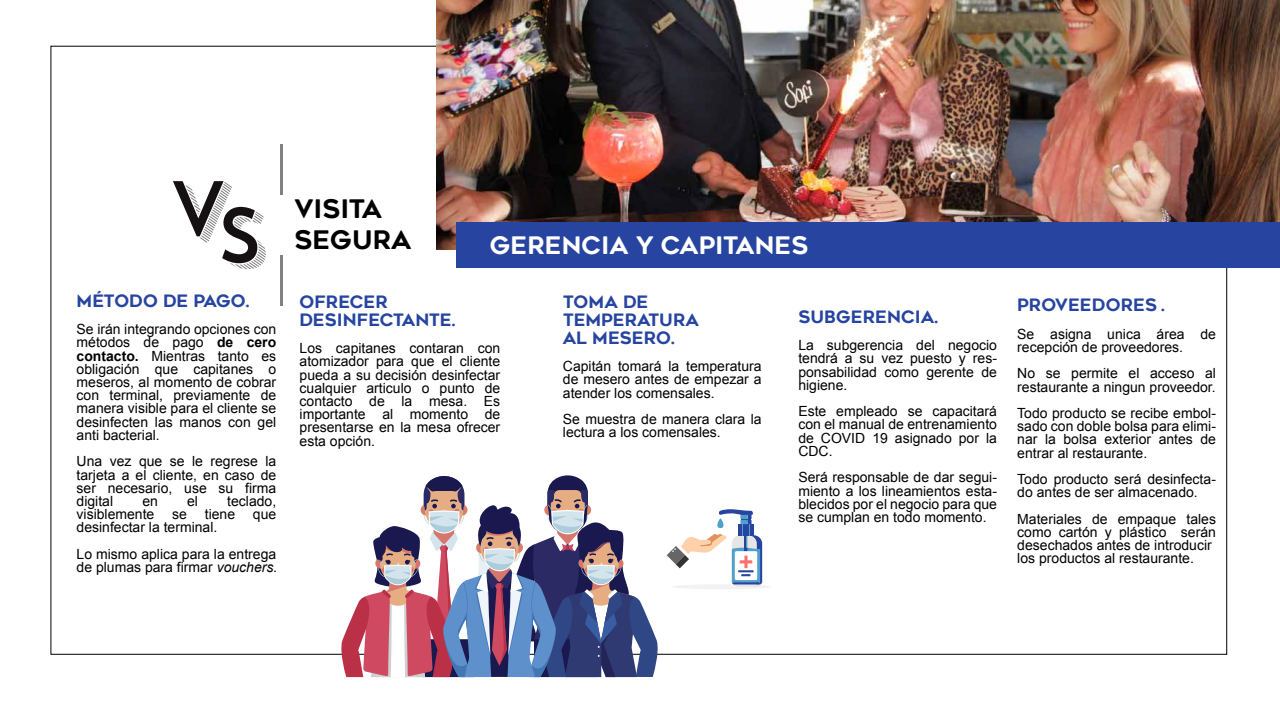
<style>
.page{position:relative;width:1280px;height:709px;background:#fff}
.page>*{position:absolute;margin:0;border:0;box-sizing:border-box;transform-origin:0 0}
.t1{font:25.4px/30.5px "Renogare Soft";color:#000}
.t2{font:24px "Renogare Soft";color:#fff}
.t3{font:17px/18px "Renogare Soft";color:#2745a0}
.t4{font:14px/13.2px "Arial";color:#000;text-align:justify}
.s1{font-weight:700}
.s2{font-style:italic}
</style>
<div class="page">
<hr style="left:281px;top:144px;width:2px;height:50px;background:#808080">
<hr style="left:281px;top:256px;width:2px;height:50px;background:#808080">
<svg style="left:173px;top:181px;width:93px;height:88px"></svg>
<img style="left:436px;top:0;width:844px;height:249px">
<div style="left:456px;top:222px;width:824px;height:45px;background:#2745a0"></div>
<svg style="left:340px;top:475px;width:319px;height:203px"></svg>
<div style="left:672px;top:584px;width:99px;height:5px;background:#f2f2f2;border-radius:50%"></div>
<svg style="left:667px;top:509px;width:95px;height:77px"></svg>
<p class="t3" style="left:77px;top:291px;width:174px">MÉTODO DE PAGO.</p>
<p class="t4" style="left:77px;top:322px;width:201px">Se irán integrando opciones con métodos de pago <span class="s1">de cero contacto.</span> Mientras tanto es obligación que capitanes o meseros, al momento de cobrar con terminal, previamente de manera visible para el cliente se desinfecten las manos con gel anti bacterial.</p>
<p class="t4" style="left:77px;top:454px;width:201px">Una vez que se le regrese la tarjeta a el cliente, en caso de ser necesario, use su firma digital</p>
<p class="t4" style="left:142px;top:494px;width:17px">en</p>
<p class="t4" style="left:187px;top:494px;width:12px">el</p>
<p class="t4" style="left:227px;top:494px;width:51px">teclado,</p>
<p class="t4" style="left:77px;top:507px;width:79px">visiblemente</p>
<p class="t4" style="left:172px;top:507px;width:16px">se</p>
<p class="t4" style="left:205px;top:507px;width:32px">tiene</p>
<p class="t4" style="left:253px;top:507px;width:25px">que</p>
<p class="t4" style="left:77px;top:514px;width:201px;line-height:26.4px">desinfectar la terminal.<br>Lo mismo aplica para la entrega</p>
<p class="t4" style="left:77px;top:560px;width:202px">de plumas para firmar <span class="s2">vouchers.</span></p>
<h1 class="t1" style="left:294px;top:194px;width:119px">VISITA<br>SEGURA</h1>
<h2 class="t2" style="left:490px;top:229px;width:320px">GERENCIA Y CAPITANES</h2>
<p class="t3" style="left:300px;top:292px;width:157px">OFRECER<br>DESINFECTANTE.</p>
<p class="t4" style="left:300px;top:341px;width:202px">Los capitanes contaran con atomizador para que el cliente pueda a su decisión desinfectar cualquier articulo o punto de contacto de la mesa. Es importante al momento de presentarse en la mesa ofrecer esta opción.</p>
<p class="t3" style="left:563px;top:292px;width:138px">TOMA DE<br>TEMPERATURA<br>AL MESERO.</p>
<p class="t4" style="left:563px;top:359px;width:200px">Capitán tomará la temperatura de mesero antes de empezar a atender los comensales.</p>
<p class="t4" style="left:563px;top:412px;width:200px">Se muestra de manera clara la lectura a los comensales.</p>
<p class="t3" style="left:798px;top:307px;width:141px">SUBGERENCIA.</p>
<p class="t4" style="left:798px;top:338px;width:200px">La subgerencia del negocio tendrá a su vez puesto y res&shy;ponsabilidad como gerente de higiene.</p>
<p class="t4" style="left:798px;top:404px;width:200px">Este empleado se capacitará con el manual de entrenamiento de COVID 19 asignado por la CDC.</p>
<p class="t4" style="left:798px;top:470px;width:200px">Será responsable de dar segui&shy;miento a los lineamientos esta&shy;blecidos por el negocio para que se cumplan en todo momento.</p>
<p class="t3" style="left:1017px;top:296px;width:149px">PROVEEDORES .</p>
<p class="t4" style="left:1017px;top:327px;width:200px">Se asigna unica área de recepción de proveedores.</p>
<p class="t4" style="left:1017px;top:367px;width:200px">No se permite el acceso al restaurante a ningun proveedor.</p>
<p class="t4" style="left:1017px;top:406px;width:200px">Todo producto se recibe embol&shy;sado con doble bolsa para elimi&shy;nar la bolsa exterior antes de entrar al restaurante.</p>
<p class="t4" style="left:1017px;top:472px;width:200px">Todo producto será desinfecta&shy;do antes de ser almacenado.</p>
<p class="t4" style="left:1017px;top:512px;width:200px;text-align:left">Materiales de empaque tales como cartón y plástico serán desechados antes de introducir los productos al restaurante.</p>
</div>
